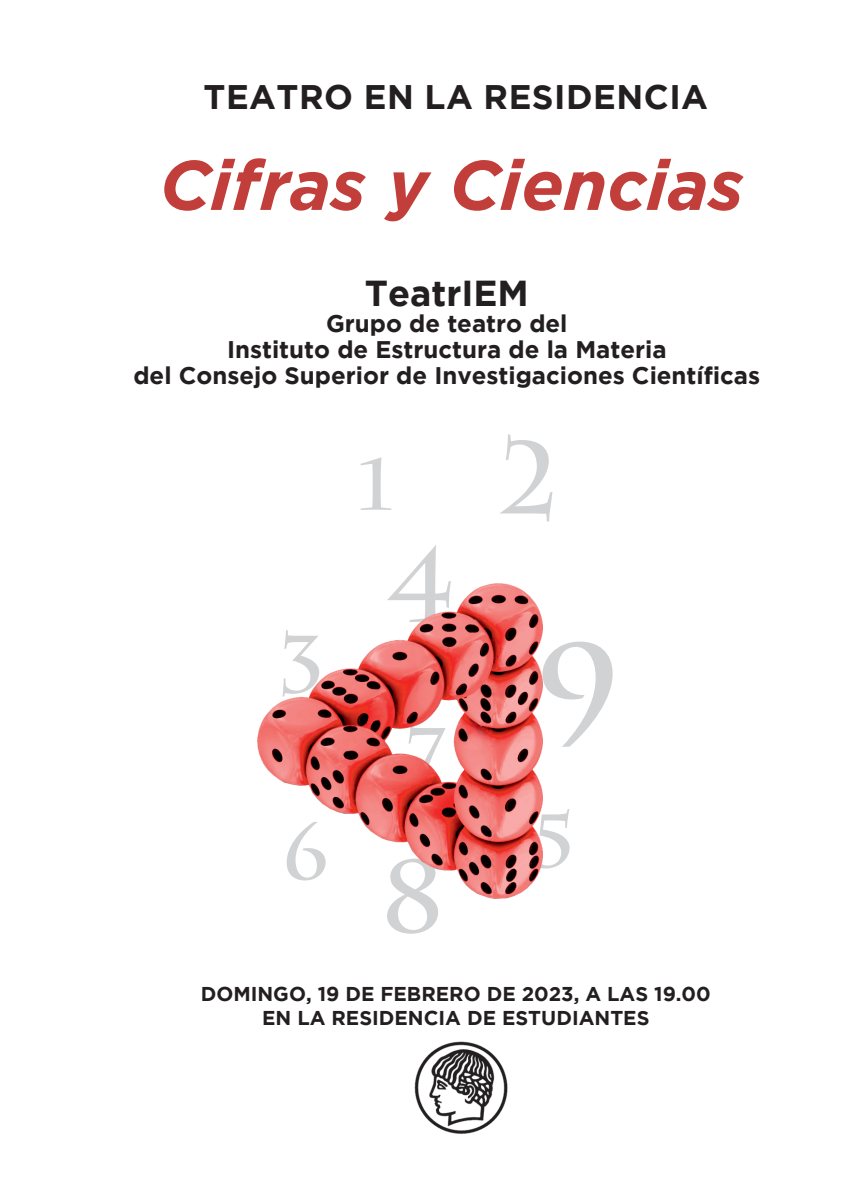
<style>
.page{position:relative;width:842px;height:1191px;background:#fff}
.page>*{position:absolute;margin:0;border:0;box-sizing:border-box;transform-origin:0 0}
.t1{font:700 138.8px "Charlemagne Std";color:#d1d2d4}
.t2{font:700 102.6px "Charlemagne Std";color:#d1d2d4}
.t3{font:700 81px "Charlemagne Std";color:#d1d2d4}
.t4{font:700 76.8px "Charlemagne Std";color:#d1d2d4}
.t5{font:700 75.4px "Charlemagne Std";color:#d1d2d4}
.t6{font:700 72.2px "Charlemagne Std";color:#d1d2d4}
.t7{font:italic 700 70px "Gotham";color:#c23e3b}
.t8{font:700 36px "Gotham";color:#231f20}
.t9{font:700 34px "Gotham";letter-spacing:.015em;color:#231f20}
.t10{font:700 24px/26px "Gotham";color:#231f20;text-align:center}
.t11{font:700 20px/24px "Gotham";color:#231f20;text-align:center}
.s1{font-size:102.6px}
</style>
<div class="page">
<img style="left:414px;top:1041px;width:94px;height:93px">
<img style="left:258px;top:583px;width:284px;height:316px">
<h3 class="t9" style="left:204px;top:77px;width:506px">TEATRO EN LA RESIDENCIA</h3>
<h3 class="t7" style="left:160px;top:145px;width:585px">Cifras y Ciencias</h3>
<h3 class="t8" style="left:365px;top:273px;width:166px">TeatrIEM</h3>
<p class="t10" style="left:133px;top:310px;width:628px">Grupo de teatro del<br>Instituto de Estructura de la Materia<br>del Consejo Superior de Investigaciones Científicas</p>
<h3 class="t3" style="left:278px;top:617px;width:49px">3</h3>
<h3 class="t4" style="left:282px;top:808px;width:50px">6</h3>
<h3 class="t6" style="left:359px;top:443px;width:202px">1 <span class="s1">2</span></h3>
<h2 class="t2" style="left:388px;top:526px;width:67px">4</h2>
<h3 class="t5" style="left:405px;top:711px;width:42px">7</h3>
<h2 class="t2" style="left:381px;top:837px;width:65px">8</h2>
<h1 class="t1" style="left:535px;top:612px;width:89px">9</h1>
<h3 class="t5" style="left:532px;top:797px;width:45px">5</h3>
<p class="t11" style="left:201px;top:981px;width:511px">DOMINGO, 19 DE FEBRERO DE 2023, A LAS 19.00<br>EN LA RESIDENCIA DE ESTUDIANTES</p>
</div>
